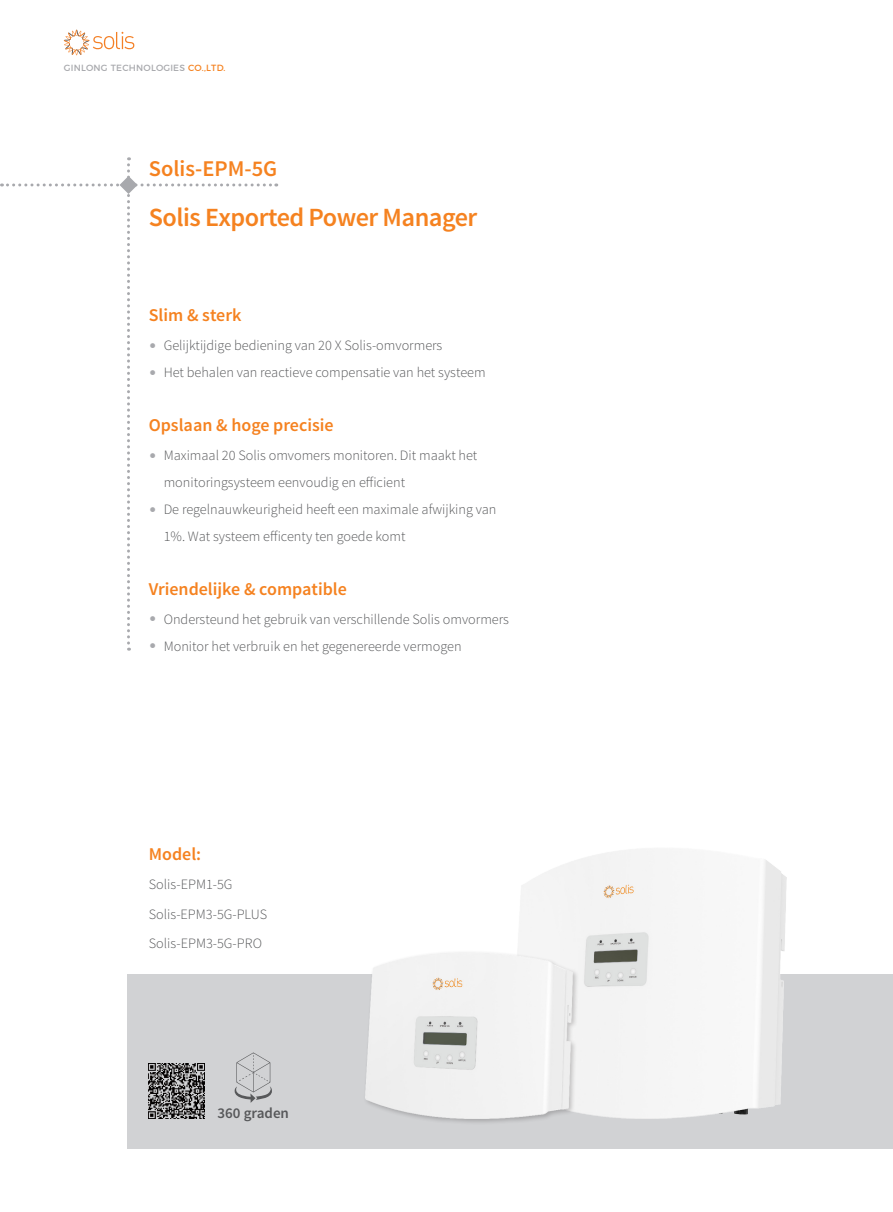
<style>
.page{position:relative;width:893px;height:1212px;background:#fff}
.page>*{position:absolute;margin:0;border:0;box-sizing:border-box;transform-origin:0 0}
.t1{font:600 26.25px "Source Sans Pro";letter-spacing:-.02em;color:#f58220}
.t2{font:600 22.5px "Source Sans Pro";color:#f58220}
.t3{font:600 18px "Source Sans Pro";color:#f58220}
.t4{font:600 15px "Source Sans Pro";color:#57585a}
.t5{font:300 14.25px/27px "Source Sans Pro";color:#57585a}
.t6{font:9px "Montserrat";letter-spacing:.025em;color:#a8a9ad}
.s1{color:#f58220}
.s2{color:#a8a9ad}
</style>
<div class="page">
<div style="left:128px;top:974px;width:765px;height:174px;background:#d1d2d4"></div>
<svg style="left:64px;top:30px;width:70px;height:25px"></svg>
<img style="left:518px;top:849px;width:269px;height:269px">
<div style="left:363px;top:950px;width:216px;height:175px;background:#231f20;opacity:.25"></div>
<img style="left:366px;top:952px;width:207px;height:166px">
<img style="left:149px;top:1063px;width:55px;height:55px">
<svg style="left:234px;top:1052px;width:38px;height:51px"></svg>
<svg style="left:1px;top:157px;width:276px;height:494px"></svg>
<p class="t6" style="left:64px;top:61px;width:163px">GINLONG TECHNOLOGIES <span class="s1">CO.,LTD.</span></p>
<h2 class="t2" style="left:149px;top:154px;width:130px">Solis-EPM-5G</h2>
<h1 class="t1" style="left:149px;top:201px;width:330px">Solis Exported Power Manager</h1>
<p class="t3" style="left:149px;top:304px;width:94px">Slim &amp; sterk</p>
<p class="t5" style="left:149px;top:332px;width:295px"><span class="s2">•</span> Gelijktijdige bediening van 20 X Solis-omvormers</p>
<p class="t5" style="left:149px;top:359px;width:338px"><span class="s2">•</span> Het behalen van reactieve compensatie van het systeem</p>
<p class="t3" style="left:149px;top:414px;width:186px">Opslaan &amp; hoge precisie</p>
<p class="t5" style="left:164px;top:442px;width:315px;text-indent:-15px"><span class="s2">•</span> Maximaal 20 Solis omvomers monitoren. Dit maakt het monitoringsysteem eenvoudig en efficient</p>
<p class="t5" style="left:164px;top:496px;width:334px;text-indent:-15px"><span class="s2">•</span> De regelnauwkeurigheid heeft een maximale afwijking van<br>1%. Wat systeem efficenty ten goede komt</p>
<p class="t3" style="left:149px;top:577px;width:200px">Vriendelijke &amp; compatible</p>
<p class="t5" style="left:149px;top:605px;width:362px"><span class="s2">•</span> Ondersteund het gebruik van verschillende Solis omvormers</p>
<p class="t5" style="left:149px;top:632px;width:314px"><span class="s2">•</span> Monitor het verbruik en het gegenereerde vermogen</p>
<p class="t3" style="left:149px;top:843px;width:54px">Model:</p>
<p class="t5" style="left:149px;top:870px;width:120px;line-height:29.5px">Solis-EPM1-5G<br>Solis-EPM3-5G-PLUS<br>Solis-EPM3-5G-PRO</p>
<p class="t4" style="left:218px;top:1104px;width:73px">360 graden</p>
</div>
